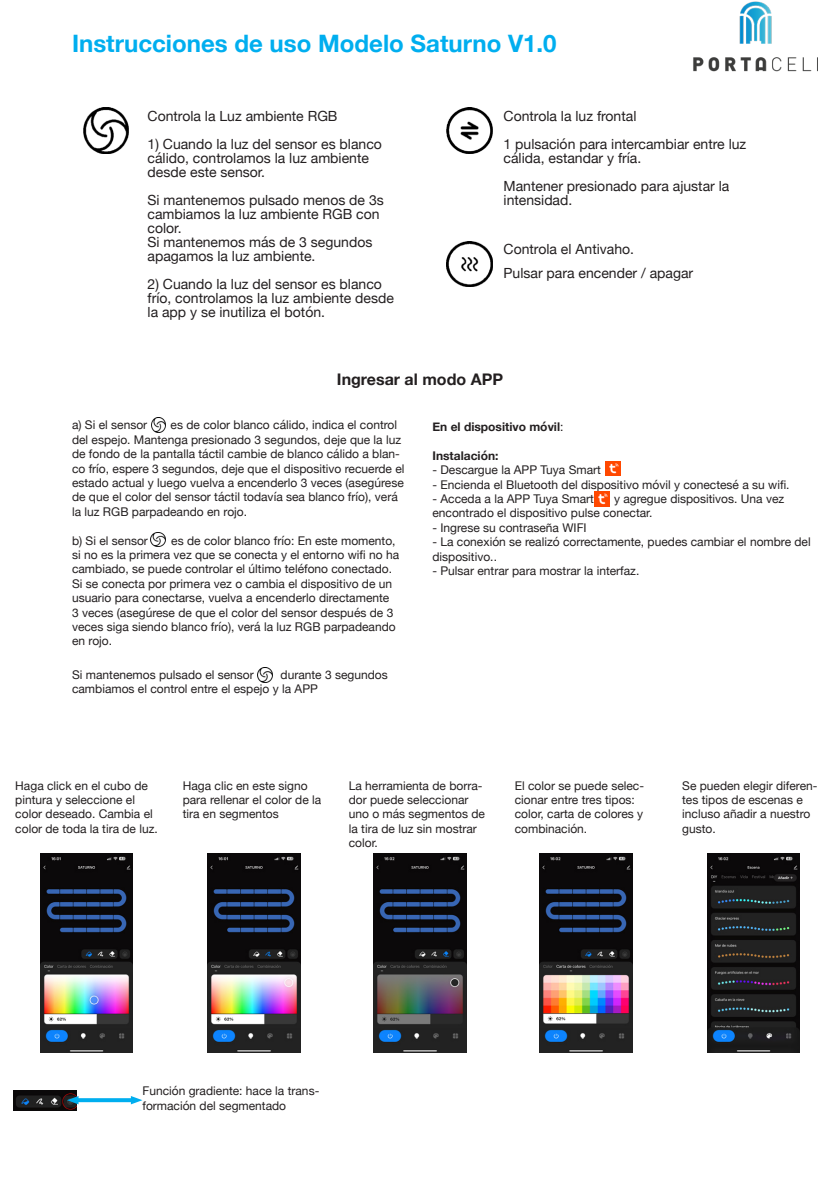
<style>
.page{position:relative;width:840px;height:1191px;background:#fff}
.page>*{position:absolute;margin:0;border:0;box-sizing:border-box;transform-origin:0 0}
.t1{font:700 24px "Helvetica Neue";color:#00aeef}
.t2{font:700 16px "Helvetica Neue";color:#231f20}
.t3{font:14px/14px "Helvetica Neue";color:#231f20}
.t4{font:12px/14.4px "Helvetica Neue";color:#231f20}
.t5{font:700 12px "Helvetica Neue";color:#231f20}
.s1{font-weight:400}
</style>
<div class="page">
<img style="left:693px;top:1px;width:119px;height:71px">
<img style="left:446px;top:108px;width:46px;height:45px">
<img style="left:446px;top:241px;width:46px;height:45px">
<img style="left:83px;top:108px;width:46px;height:45px">
<img style="left:151px;top:418px;width:14px;height:14px">
<img style="left:150px;top:532px;width:15px;height:15px">
<img style="left:258px;top:667px;width:14px;height:15px">
<img style="left:605px;top:461px;width:15px;height:15px">
<img style="left:594px;top:492px;width:15px;height:14px">
<img style="left:40px;top:853px;width:93px;height:199px">
<img style="left:208px;top:853px;width:92px;height:199px">
<img style="left:373px;top:853px;width:93px;height:199px">
<img style="left:14px;top:1090px;width:63px;height:20px">
<svg style="left:78px;top:1098px;width:53px;height:4px"></svg>
<svg style="left:67px;top:1096px;width:11px;height:8px"></svg>
<svg style="left:131px;top:1096px;width:11px;height:8px"></svg>
<img style="left:539px;top:853px;width:92px;height:199px">
<img style="left:707px;top:853px;width:92px;height:199px">
<p class="t1" style="left:72px;top:24px;width:486px">Instrucciones de uso Modelo Saturno V1.0</p>
<p class="t3" style="left:147px;top:110px;width:191px">Controla la Luz ambiente RGB</p>
<p class="t3" style="left:147px;top:138px;width:236px">1) Cuando la luz del sensor es blanco cálido, controlamos la luz ambiente desde este sensor.</p>
<p class="t3" style="left:147px;top:194px;width:238px">Si mantenemos pulsado menos de 3s cambiamos la luz ambiente RGB con color.</p>
<p class="t3" style="left:147px;top:236px;width:226px">Si mantenemos más de 3 segundos apagamos la luz ambiente.</p>
<p class="t3" style="left:147px;top:278px;width:248px">2) Cuando la luz del sensor es blanco frío, controlamos la luz ambiente desde la app y se inutiliza el botón.</p>
<p class="t3" style="left:503px;top:110px;width:134px">Controla la luz frontal</p>
<p class="t3" style="left:503px;top:138px;width:244px">1 pulsación para intercambiar entre luz cálida, estandar y fría.</p>
<p class="t3" style="left:503px;top:180px;width:227px">Mantener presionado para ajustar la intensidad.</p>
<p class="t3" style="left:503px;top:243px;width:132px">Controla el Antivaho.</p>
<p class="t3" style="left:503px;top:267px;width:191px">Pulsar para encender / apagar</p>
<p class="t2" style="left:337px;top:366px;width:167px">Ingresar al modo APP</p>
<p class="t4" style="left:72px;top:418px;width:334px;text-indent:98px">es de color blanco cálido, indica el control del espejo. Mantenga presionado 3 segundos, deje que la luz de fondo de la pantalla táctil cambie de blanco cálido a blan&shy;co frío, espere 3 segundos, deje que el dispositivo recuerde el estado actual y luego vuelva a encenderlo 3 veces (asegúrese de que el color del sensor táctil todavía sea blanco frío), verá la luz RGB parpadeando en rojo.</p>
<p class="t4" style="left:72px;top:534px;width:77px">b) Si el sensor</p>
<p class="t4" style="left:72px;top:418px;width:77px">a) Si el sensor</p>
<p class="t4" style="left:72px;top:534px;width:328px;text-indent:99px">es de color blanco frío: En este momento, si no es la primera vez que se conecta y el entorno wifi no ha cambiado, se puede controlar el último teléfono conectado.<br>Si se conecta por primera vez o cambia el dispositivo de un usuario para conectarse, vuelva a encenderlo directamente<br>3 veces (asegúrese de que el color del sensor después de 3 veces siga siendo blanco frío), verá la luz RGB parpadeando en rojo.</p>
<p class="t4" style="left:72px;top:668px;width:183px">Si mantenemos pulsado el sensor</p>
<p class="t4" style="left:72px;top:668px;width:317px;text-indent:208px">durante 3 segundos cambiamos el control entre el espejo y la APP</p>
<p class="t5" style="left:432px;top:417px;width:132px">En el dispositivo móvil<span class="s1">:</span></p>
<p class="t5" style="left:432px;top:446px;width:67px">Instalación:</p>
<p class="t4" style="left:432px;top:463px;width:170px">- Descargue la APP Tuya Smart</p>
<p class="t4" style="left:432px;top:478px;width:358px">- Encienda el Bluetooth del dispositivo móvil y conectesé a su wifi.</p>
<p class="t4" style="left:432px;top:492px;width:163px">- Acceda a la APP Tuya Smart</p>
<p class="t4" style="left:432px;top:492px;width:353px;text-indent:181px">y agregue dispositivos. Una vez encontrado el dispositivo pulse conectar.</p>
<p class="t4" style="left:432px;top:521px;width:156px">- Ingrese su contraseña WIFI</p>
<p class="t4" style="left:432px;top:535px;width:379px">- La conexión se realizó correctamente, puedes cambiar el nombre del dispositivo..</p>
<p class="t4" style="left:432px;top:564px;width:208px">- Pulsar entrar para mostrar la interfaz.</p>
<p class="t4" style="left:15px;top:778px;width:144px">Haga click en el cubo de pintura y seleccione el color deseado. Cambia el color de toda la tira de luz.</p>
<p class="t4" style="left:183px;top:778px;width:140px">Haga clic en este signo para rellenar el color de la tira en segmentos</p>
<p class="t4" style="left:348px;top:778px;width:138px">La herramienta de borra&shy;dor puede seleccionar uno o más segmentos de la tira de luz sin mostrar color.</p>
<p class="t4" style="left:514px;top:778px;width:131px">El color se puede selec&shy;cionar entre tres tipos: color, carta de colores y combinación.</p>
<p class="t4" style="left:681px;top:778px;width:137px">Se pueden elegir diferen&shy;tes tipos de escenas e incluso añadir a nuestro gusto.</p>
<p class="t4" style="left:142px;top:1084px;width:178px">Función gradiente: hace la trans&shy;formación del segmentado</p>
</div>
